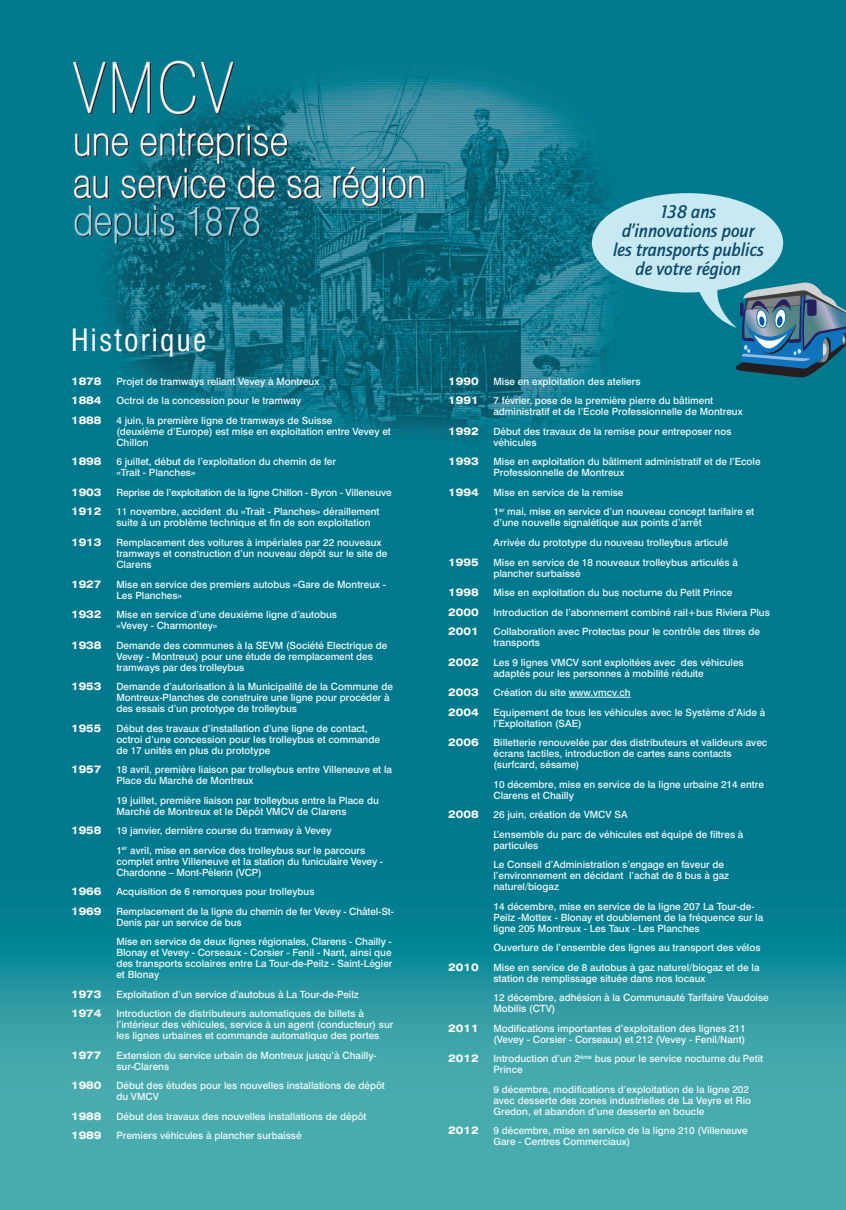
<style>
.page{position:relative;width:846px;height:1210px;background:#fff}
.page>*{position:absolute;margin:0;border:0;box-sizing:border-box;transform-origin:0 0}
.t1{font:condensed 30px "Swiss 721 BT";letter-spacing:.075em;color:#fff}
.t2{font:italic 700 18.9px/19px "Quay Sans";color:#0b486b;text-align:center;scale:.95 1}
.t3{font:700 expanded 10.5px "Swiss 721 BT";color:#fff}
.t4{font:500 10px/11px "Swiss 721 BT";color:#f0f9fb}
.t5{font:500 10px "Swiss 721 BT";letter-spacing:-.02em;color:#f0f9fb}
</style>
<div class="page">
<img style="left:0;top:0;width:846px;height:1210px">
<svg style="left:592px;top:193px;width:254px;height:184px;background:#509db1"></svg>
<hr style="left:569px;top:697px;width:61px;height:1px;background:#f0f9fb">
<h1 class="t1" style="left:71px;top:328px;width:137px">Historique</h1>
<p class="t3" style="left:71px;top:377px;width:32px">1878</p>
<p class="t4" style="left:116px;top:377px;width:204px">Projet de tramways reliant Vevey à Montreux</p>
<p class="t3" style="left:71px;top:397px;width:32px">1884</p>
<p class="t4" style="left:116px;top:396px;width:186px">Octroi de la concession pour le tramway</p>
<p class="t3" style="left:71px;top:416px;width:32px">1888</p>
<p class="t4" style="left:116px;top:416px;width:276px">4 juin, la première ligne de tramways de Suisse<br>(deuxième d’Europe) est mise en exploitation entre Vevey et<br>Chillon</p>
<p class="t3" style="left:71px;top:458px;width:32px">1898</p>
<p class="t4" style="left:116px;top:457px;width:221px">6 juillet, début de l’exploitation du chemin de fer «Trait - Planches»</p>
<p class="t3" style="left:71px;top:488px;width:32px">1903</p>
<p class="t5" style="left:116px;top:489px;width:277px">Reprise de l’exploitation de la ligne Chillon - Byron - Villeneuve</p>
<p class="t3" style="left:71px;top:508px;width:32px">1912</p>
<p class="t4" style="left:116px;top:507px;width:265px">11 novembre, accident du «Trait - Planches» déraillement suite à un problème technique et fin de son exploitation</p>
<p class="t3" style="left:71px;top:538px;width:32px">1913</p>
<p class="t4" style="left:116px;top:538px;width:272px">Remplacement des voitures à impériales par 22 nouveaux tramways et construction d’un nouveau dépôt sur le site de<br>Clarens</p>
<p class="t3" style="left:71px;top:580px;width:32px">1927</p>
<p class="t4" style="left:116px;top:579px;width:271px">Mise en service des premiers autobus «Gare de Montreux -<br>Les Planches»</p>
<p class="t3" style="left:71px;top:610px;width:32px">1932</p>
<p class="t4" style="left:116px;top:610px;width:222px">Mise en service d’une deuxième ligne d’autobus «Vevey - Charmontey»</p>
<p class="t3" style="left:71px;top:641px;width:32px">1938</p>
<p class="t4" style="left:116px;top:640px;width:272px">Demande des communes à la SEVM (Société Electrique de<br>Vevey - Montreux) pour une étude de remplacement des tramways par des trolleybus</p>
<p class="t3" style="left:71px;top:682px;width:32px">1953</p>
<p class="t4" style="left:116px;top:682px;width:278px">Demande d’autorisation à la Municipalité de la Commune de<br>Montreux-Planches de construire une ligne pour procéder à des essais d’un prototype de trolleybus</p>
<p class="t3" style="left:71px;top:724px;width:32px">1955</p>
<p class="t4" style="left:116px;top:723px;width:265px">Début des travaux d’installation d’une ligne de contact, octroi d’une concession pour les trolleybus et commande de 17 unités en plus du prototype</p>
<p class="t3" style="left:71px;top:765px;width:32px">1957</p>
<p class="t4" style="left:116px;top:765px;width:277px">18 avril, première liaison par trolleybus entre Villeneuve et la<br>Place du Marché de Montreux</p>
<p class="t4" style="left:116px;top:795px;width:264px">19 juillet, première liaison par trolleybus entre la Place du<br>Marché de Montreux et le Dépôt VMCV de Clarens</p>
<p class="t3" style="left:71px;top:826px;width:32px">1958</p>
<p class="t4" style="left:116px;top:822px;width:250px;line-height:19.5px">19 janvier, dernière course du tramway à Vevey<br>1<sup>er</sup> avril, mise en service des trolleybus sur le parcours</p>
<p class="t4" style="left:116px;top:856px;width:268px">complet entre Villeneuve et la station du funiculaire Vevey -<br>Chardonne – Mont-Pèlerin (VCP)</p>
<p class="t3" style="left:71px;top:887px;width:32px">1966</p>
<p class="t4" style="left:116px;top:887px;width:200px">Acquisition de 6 remorques pour trolleybus</p>
<p class="t3" style="left:71px;top:907px;width:32px">1969</p>
<p class="t4" style="left:116px;top:906px;width:279px">Remplacement de la ligne du chemin de fer Vevey - Châtel-St-<br>Denis par un service de bus</p>
<p class="t4" style="left:116px;top:937px;width:278px;text-align:justify">Mise en service de deux lignes régionales, Clarens - Chailly - Blonay et Vevey - Corseaux - Corsier - Fenil - Nant, ainsi que des transports scolaires entre La Tour-de-Peilz - Saint-Légier et Blonay</p>
<p class="t3" style="left:71px;top:990px;width:32px">1973</p>
<p class="t4" style="left:116px;top:989px;width:244px">Exploitation d’un service d’autobus à La Tour-de-Peilz</p>
<p class="t3" style="left:71px;top:1009px;width:32px">1974</p>
<p class="t4" style="left:116px;top:1009px;width:278px">Introduction de distributeurs automatiques de billets à l’intérieur des véhicules, service à un agent (conducteur) sur les lignes urbaines et commande automatique des portes</p>
<p class="t3" style="left:71px;top:1051px;width:32px">1977</p>
<p class="t4" style="left:116px;top:1050px;width:262px">Extension du service urbain de Montreux jusqu’à Chailly&shy;sur-Clarens</p>
<p class="t3" style="left:71px;top:1081px;width:32px">1980</p>
<p class="t4" style="left:116px;top:1081px;width:270px">Début des études pour les nouvelles installations de dépôt du VMCV</p>
<p class="t3" style="left:71px;top:1112px;width:32px">1988</p>
<p class="t4" style="left:116px;top:1111px;width:252px">Début des travaux des nouvelles installations de dépôt</p>
<p class="t3" style="left:71px;top:1131px;width:32px">1989</p>
<p class="t4" style="left:116px;top:1131px;width:187px">Premiers véhicules à plancher surbaissé</p>
<h2 class="t2" style="left:613px;top:202px;width:160px">138 ans d’innovations pour les transports publics de votre région</h2>
<p class="t3" style="left:448px;top:377px;width:32px">1990</p>
<p class="t4" style="left:493px;top:377px;width:149px">Mise en exploitation des ateliers</p>
<p class="t3" style="left:448px;top:397px;width:32px">1991</p>
<p class="t4" style="left:493px;top:396px;width:251px">7 février, pose de la première pierre du bâtiment administratif et de l’Ecole Professionnelle de Montreux</p>
<p class="t3" style="left:448px;top:427px;width:32px">1992</p>
<p class="t4" style="left:493px;top:427px;width:240px">Début des travaux de la remise pour entreposer nos véhicules</p>
<p class="t3" style="left:448px;top:458px;width:32px">1993</p>
<p class="t4" style="left:493px;top:457px;width:269px">Mise en exploitation du bâtiment administratif et de l’Ecole<br>Professionnelle de Montreux</p>
<p class="t3" style="left:448px;top:488px;width:32px">1994</p>
<p class="t4" style="left:493px;top:483px;width:262px;line-height:19.5px">Mise en service de la remise<br>1<sup>er</sup> mai, mise en service d’un nouveau concept tarifaire et</p>
<p class="t4" style="left:493px;top:514px;width:236px;line-height:19.5px">d’une nouvelle signalétique aux points d’arrêt<br>Arrivée du prototype du nouveau trolleybus articulé</p>
<p class="t3" style="left:448px;top:558px;width:32px">1995</p>
<p class="t4" style="left:493px;top:557px;width:246px">Mise en service de 18 nouveaux trolleybus articulés à plancher surbaissé</p>
<p class="t3" style="left:448px;top:588px;width:32px">1998</p>
<p class="t4" style="left:493px;top:588px;width:240px">Mise en exploitation du bus nocturne du Petit Prince</p>
<p class="t3" style="left:448px;top:608px;width:32px">2000</p>
<p class="t4" style="left:493px;top:607px;width:278px">Introduction de l’abonnement combiné rail+bus Riviera Plus</p>
<p class="t3" style="left:448px;top:627px;width:32px">2001</p>
<p class="t4" style="left:493px;top:627px;width:268px">Collaboration avec Protectas pour le contrôle des titres de transports</p>
<p class="t3" style="left:448px;top:658px;width:32px">2002</p>
<p class="t4" style="left:493px;top:657px;width:252px">Les 9 lignes VMCV sont exploitées avec des véhicules adaptés pour les personnes à mobilité réduite</p>
<p class="t3" style="left:448px;top:688px;width:32px">2003</p>
<p class="t4" style="left:493px;top:688px;width:139px">Création du site www.vmcv.ch</p>
<p class="t3" style="left:448px;top:708px;width:32px">2004</p>
<p class="t4" style="left:493px;top:707px;width:273px">Equipement de tous les véhicules avec le Système d’Aide à l’Exploitation (SAE)</p>
<p class="t3" style="left:448px;top:738px;width:32px">2006</p>
<p class="t4" style="left:493px;top:738px;width:275px">Billetterie renouvelée par des distributeurs et valideurs avec écrans tactiles, introduction de cartes sans contacts (surfcard, sésame)</p>
<p class="t4" style="left:493px;top:779px;width:272px">10 décembre, mise en service de la ligne urbaine 214 entre<br>Clarens et Chailly</p>
<p class="t3" style="left:448px;top:810px;width:32px">2008</p>
<p class="t4" style="left:493px;top:806px;width:251px;line-height:19.5px">26 juin, création de VMCV SA<br>L’ensemble du parc de véhicules est équipé de filtres à</p>
<p class="t4" style="left:493px;top:836px;width:232px;line-height:19.5px">particules<br>Le Conseil d’Administration s’engage en faveur de</p>
<p class="t4" style="left:493px;top:871px;width:237px">l’environnement en décidant l’achat de 8 bus à gaz naturel/biogaz</p>
<p class="t4" style="left:493px;top:901px;width:271px">14 décembre, mise en service de la ligne 207 La Tour-de-<br>Peilz -Mottex - Blonay et doublement de la fréquence sur la ligne 205 Montreux - Les Taux - Les Planches</p>
<p class="t4" style="left:493px;top:943px;width:269px">Ouverture de l’ensemble des lignes au transport des vélos</p>
<p class="t3" style="left:448px;top:963px;width:32px">2010</p>
<p class="t4" style="left:493px;top:962px;width:268px">Mise en service de 8 autobus à gaz naturel/biogaz et de la station de remplissage située dans nos locaux</p>
<p class="t4" style="left:493px;top:993px;width:277px">12 décembre, adhésion à la Communauté Tarifaire Vaudoise<br>Mobilis (CTV)</p>
<p class="t3" style="left:448px;top:1024px;width:32px">2011</p>
<p class="t4" style="left:493px;top:1023px;width:254px">Modifications importantes d’exploitation des lignes 211 (Vevey - Corsier - Corseaux) et 212 (Vevey - Fenil/Nant)</p>
<p class="t3" style="left:448px;top:1054px;width:32px">2012</p>
<p class="t4" style="left:493px;top:1054px;width:271px">Introduction d’un 2<sup>ème</sup> bus pour le service nocturne du Petit<br>Prince</p>
<p class="t4" style="left:493px;top:1084px;width:259px">9 décembre, modifications d’exploitation de la ligne 202 avec desserte des zones industrielles de La Veyre et Rio<br>Gredon, et abandon d’une desserte en boucle</p>
<p class="t3" style="left:448px;top:1126px;width:32px">2012</p>
<p class="t4" style="left:493px;top:1126px;width:256px">9 décembre, mise en service de la ligne 210 (Villeneuve<br>Gare - Centres Commerciaux)</p>
</div>
